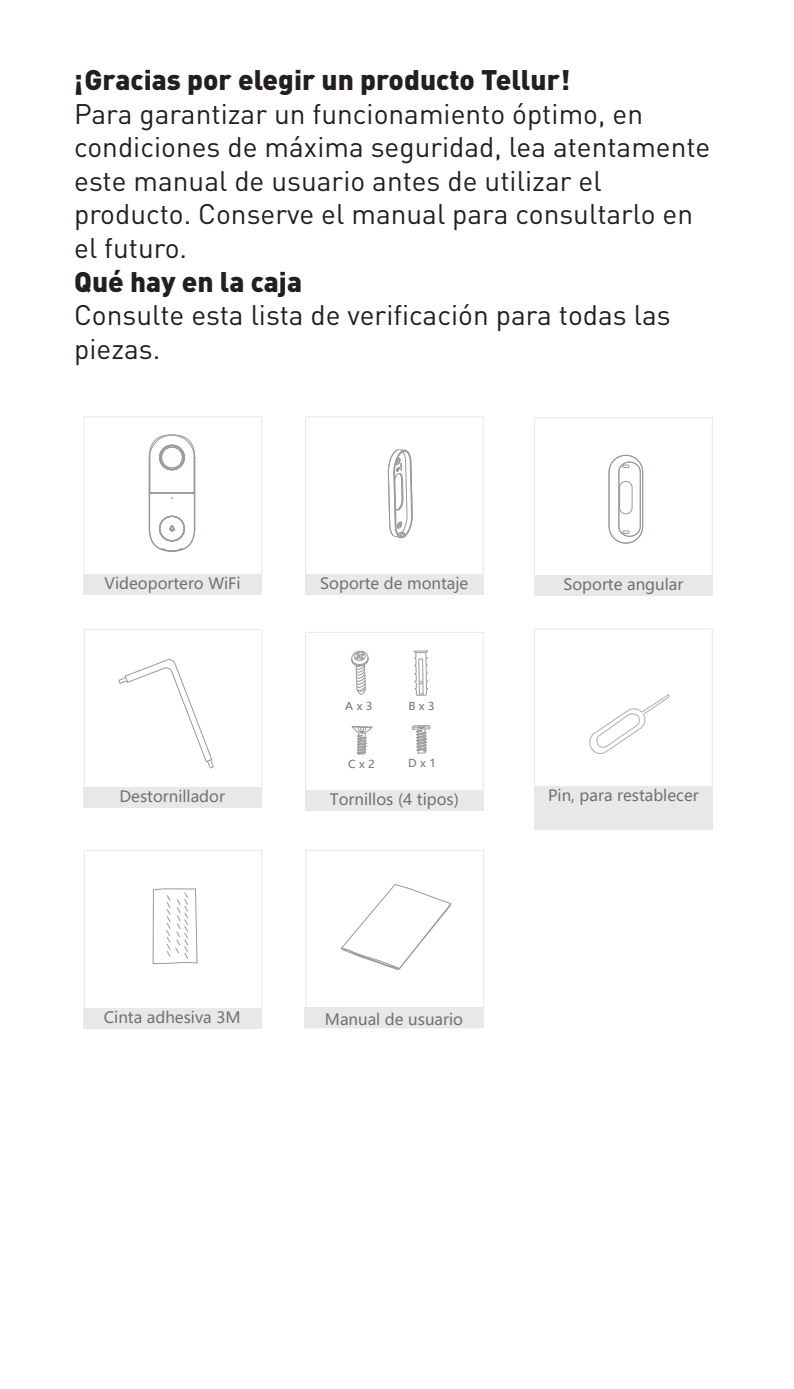
<style>
.page{position:relative;width:794px;height:1389px;background:#fff}
.page>*{position:absolute;margin:0;border:0;box-sizing:border-box;transform-origin:0 0}
.t1{font:28px/33.6px "DIN Pro";color:#231f20}
.t2{font:900 28px "DIN Pro";color:#231f20}
.t3{font:15.4px "Microsoft Ya Hei UI";color:#727276}
.t4{font:10.85px "Microsoft Ya Hei UI";color:#727276;scale:1.05 1}
</style>
<div class="page">
<svg style="left:305px;top:850px;width:179px;height:178px"></svg>
<div style="left:305px;top:1008px;width:178px;height:20px;background:#e8e8e9"></div>
<div style="left:534px;top:786px;width:178px;height:44px;background:#e8e8e9"></div>
<svg style="left:534px;top:629px;width:178px;height:157px"></svg>
<svg style="left:83px;top:416px;width:179px;height:179px"></svg>
<svg style="left:305px;top:416px;width:179px;height:158px"></svg>
<div style="left:305px;top:574px;width:179px;height:21px;background:#e8e8e9"></div>
<svg style="left:534px;top:417px;width:178px;height:179px"></svg>
<svg style="left:84px;top:629px;width:178px;height:178px"></svg>
<svg style="left:305px;top:632px;width:179px;height:178px"></svg>
<svg style="left:84px;top:850px;width:178px;height:178px"></svg>
<p class="t2" style="left:74px;top:61px;width:497px">¡Gracias por elegir un producto Tellur!</p>
<p class="t1" style="left:74px;top:95px;width:638px">Para garantizar un funcionamiento óptimo, en condiciones de máxima seguridad, lea atentamente este manual de usuario antes de utilizar el producto. Conserve el manual para consultarlo en el futuro.</p>
<p class="t2" style="left:74px;top:262px;width:229px">Qué hay en la caja</p>
<p class="t1" style="left:74px;top:297px;width:598px">Consulte esta lista de verificación para todas las piezas.</p>
<p class="t3" style="left:105px;top:573px;width:137px">Videoportero WiFi</p>
<p class="t3" style="left:320px;top:573px;width:150px">Soporte de montaje</p>
<p class="t3" style="left:563px;top:574px;width:121px">Soporte angular</p>
<p class="t4" style="left:345px;top:699px;width:27px">A x 3</p>
<p class="t4" style="left:408px;top:699px;width:27px">B x 3</p>
<p class="t4" style="left:348px;top:757px;width:27px">C x 2</p>
<p class="t4" style="left:408px;top:756px;width:28px">D x 1</p>
<p class="t3" style="left:119px;top:786px;width:107px">Destornillador</p>
<p class="t3" style="left:330px;top:789px;width:131px">Tornillos (4 tipos)</p>
<p class="t3" style="left:104px;top:1007px;width:138px">Cinta adhesiva 3M</p>
<p class="t3" style="left:325px;top:1009px;width:140px">Manual de usuario</p>
<p class="t3" style="left:548px;top:785px;width:152px">Pin, para restablecer</p>
</div>
